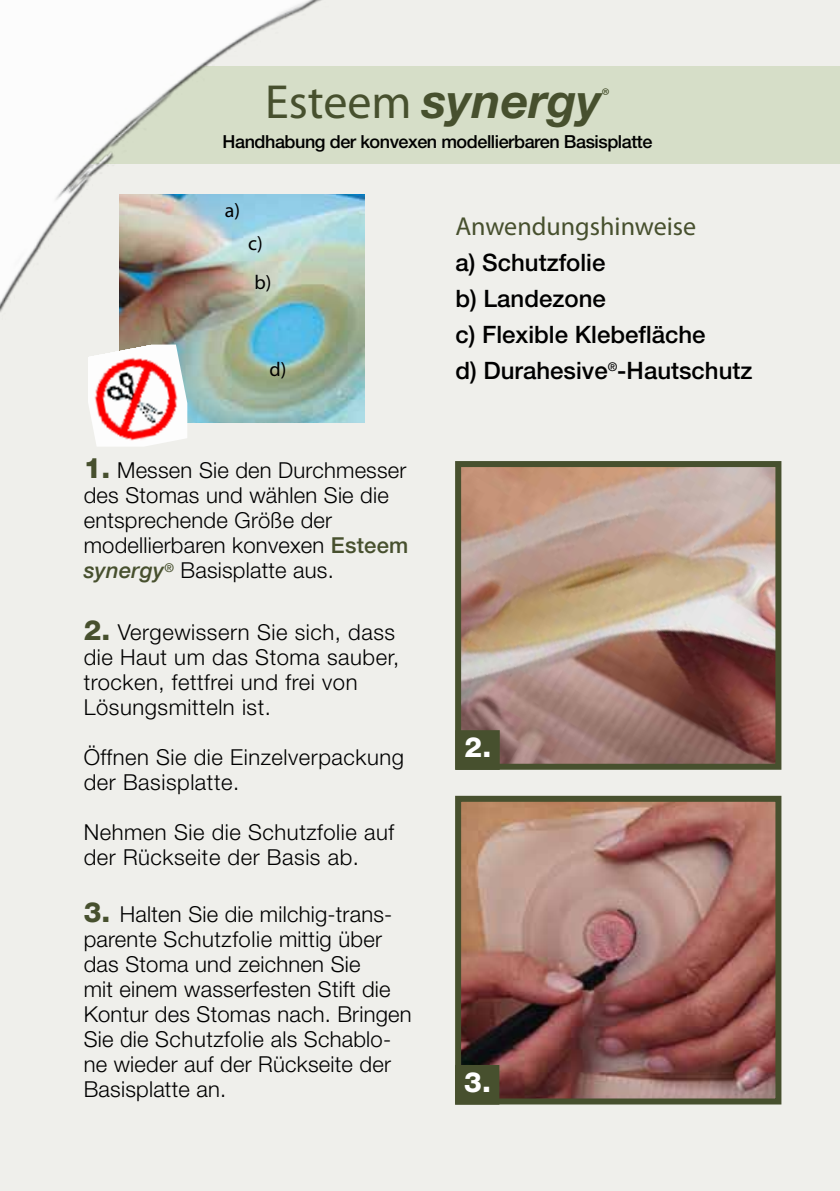
<style>
.page{position:relative;width:840px;height:1191px;background:#fff}
.page>*{position:absolute;margin:0;border:0;box-sizing:border-box;transform-origin:0 0}
.t1{font:italic 700 48px "Helvetica Neue";color:#47502e}
.t2{font:800 28px "Helvetica Neue LT Com";color:#fff}
.t3{font:26px "Myriad Pro";color:#47502e}
.t4{font:500 24px/36px "Helvetica Neue LT Std";color:#000}
.t5{font:300 22px/25px "Helvetica Neue";letter-spacing:.01em;color:#000}
.t6{font:20px/39.8px "Myriad Pro";color:#000;text-align:center}
.t7{font:20px "Myriad Pro";color:#47502e}
.t8{font:500 18px "Helvetica Neue LT Std";letter-spacing:-.025em;color:#000}
.s1{font-family:"Myriad Pro";font-weight:400;font-style:normal}
.s2{font-family:"Helvetica Neue LT Com";font-weight:800;font-size:28px;color:#47502e}
.s3{font-family:"Helvetica Neue LT Std";font-weight:500;color:#47502e}
.s4{font-family:"Helvetica Neue LT Com";font-weight:500;font-style:italic;color:#47502e}
</style>
<div class="page">
<div style="left:0;top:0;width:839px;height:1191px;background:#efefeb"></div>
<img style="left:119px;top:343px;width:245px;height:79px">
<div style="left:0;top:66px;width:839px;height:98px;background:#d6dec8"></div>
<img style="left:0;top:0;width:365px;height:343px">
<img style="left:88px;top:344px;width:99px;height:102px">
<img style="left:462px;top:468px;width:312px;height:294px">
<div style="left:455px;top:461px;width:326px;height:308px;border:6px solid #47502e"></div>
<img style="left:462px;top:803px;width:312px;height:294px">
<div style="left:455px;top:796px;width:326px;height:308px;border:6px solid #47502e"></div>
<div style="left:455px;top:730px;width:44px;height:40px;background:#47502e"></div>
<div style="left:455px;top:1065px;width:44px;height:39px;background:#47502e"></div>
<h1 class="t1" style="left:265px;top:72px;width:338px"><span class="s1">Esteem</span> synergy</h1>
<p class="t7" style="left:601px;top:83px;width:10px">®</p>
<p class="t8" style="left:222px;top:131px;width:431px">Handhabung der konvexen modellierbaren Basisplatte</p>
<p class="t6" style="left:225px;top:190px;width:17px">a)</p>
<p class="t6" style="left:248px;top:223px;width:25px">c) b)</p>
<p class="t6" style="left:269px;top:349px;width:18px">d)</p>
<p class="t5" style="left:84px;top:457px;width:326px"><span class="s2">1.</span> Messen Sie den Durchmesser des Stomas und wählen Sie die entsprechende Größe der modellierbaren konvexen <span class="s3">Esteem </span><span class="s4">synergy</span><sup>®</sup> Basisplatte aus.</p>
<p class="t5" style="left:84px;top:619px;width:317px"><span class="s2">2.</span> Vergewissern Sie sich, dass die Haut um das Stoma sauber, trocken, fettfrei und frei von<br>Lösungsmitteln ist.</p>
<p class="t5" style="left:84px;top:744px;width:322px">Öffnen Sie die Einzelverpackung der Basisplatte.</p>
<p class="t5" style="left:84px;top:819px;width:312px">Nehmen Sie die Schutzfolie auf der Rückseite der Basis ab.</p>
<p class="t5" style="left:84px;top:901px;width:329px"><span class="s2">3.</span> Halten Sie die milchig-trans&shy;parente Schutzfolie mittig über das Stoma und zeichnen Sie<br>mit einem wasserfesten Stift die<br>Kontur des Stomas nach. Bringen<br>Sie die Schutzfolie als Schablo&shy;ne wieder auf der Rückseite der<br>Basisplatte an.</p>
<p class="t3" style="left:455px;top:210px;width:242px">Anwendungshinweise</p>
<p class="t4" style="left:455px;top:244px;width:298px">a) Schutzfolie<br>b) Landezone<br>c) Flexible Klebefläche<br>d) Durahesive<sup>®</sup>-Hautschutz</p>
<p class="t2" style="left:464px;top:730px;width:28px">2.</p>
<p class="t2" style="left:464px;top:1065px;width:28px">3.</p>
</div>
